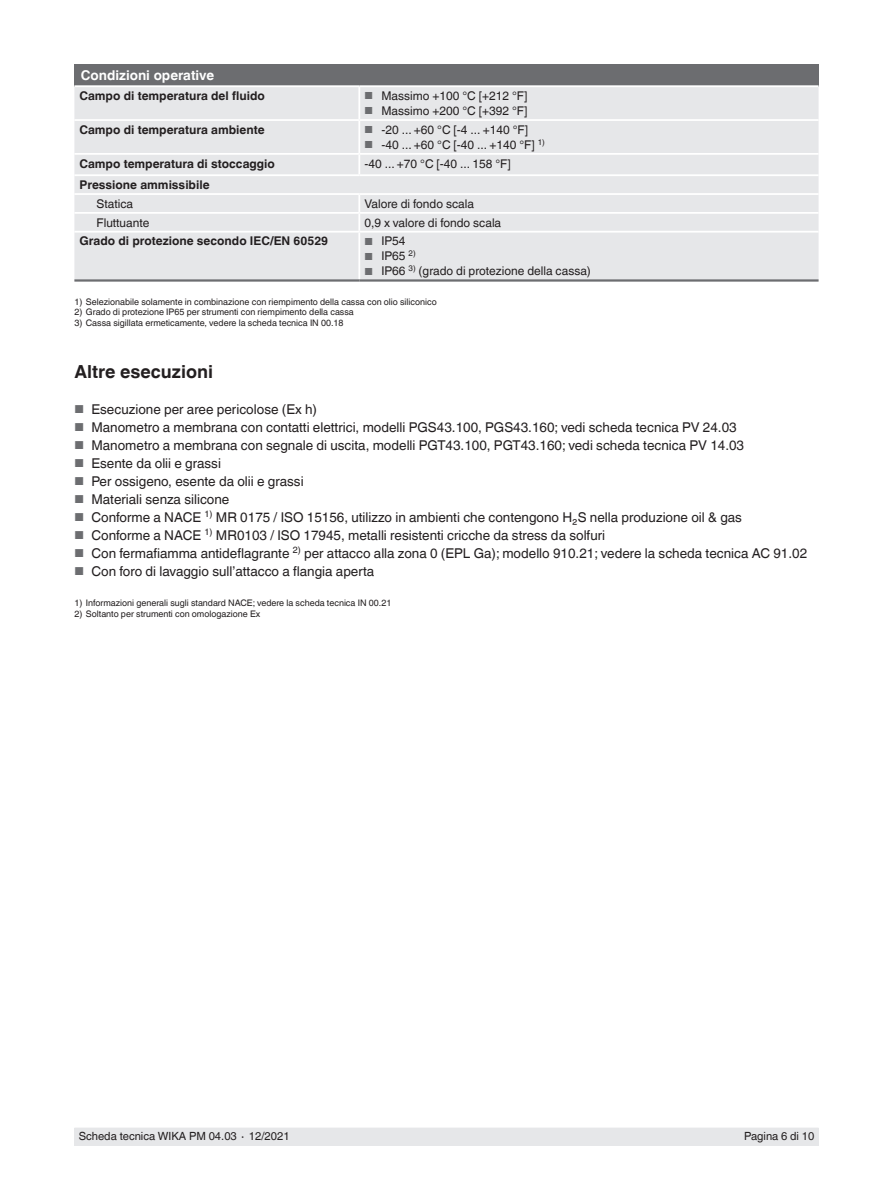
<style>
.page{position:relative;width:893px;height:1188px;background:#fff}
.page>*{position:absolute;margin:0;border:0;box-sizing:border-box;transform-origin:0 0}
.t1{font:700 18px "Helvetica World";color:#231f20}
.t2{font:13.5px "Helvetica World";color:#231f20}
.t3{font:700 13.5px "Helvetica World";color:#fff}
.t4{font:12px "Helvetica World";color:#231f20}
.t5{font:700 12px "Helvetica World";color:#231f20}
.t6{font:11.25px "Helvetica World";color:#231f20}
.t7{font:9px "Helvetica World";color:#231f20}
.s1{font-size:10.2px;color:#6c6d70}
.s2{font-size:11.55px;color:#6c6d70}
</style>
<div class="page">
<div style="left:74px;top:1128px;width:745px;height:17px;background:#e6e7e9"></div>
<div style="left:74px;top:64px;width:745px;height:22px;background:#6c6d70"></div>
<div style="left:74px;top:87px;width:745px;height:192px;background:#e6e7e9"></div>
<hr style="left:74px;top:85px;width:285px;height:2px;background:#fff">
<hr style="left:359px;top:85px;width:460px;height:2px;background:#fff">
<hr style="left:358px;top:87px;width:2px;height:32px;background:#fff">
<hr style="left:74px;top:119px;width:285px;height:2px;background:#fff">
<hr style="left:359px;top:119px;width:460px;height:2px;background:#fff">
<hr style="left:358px;top:121px;width:2px;height:32px;background:#fff">
<hr style="left:74px;top:153px;width:285px;height:2px;background:#fff">
<hr style="left:359px;top:153px;width:460px;height:2px;background:#fff">
<svg style="left:358px;top:155px;width:2px;height:19px"></svg>
<hr style="left:74px;top:174px;width:285px;height:2px;background:#fff">
<hr style="left:359px;top:174px;width:460px;height:2px;background:#fff">
<hr style="left:74px;top:193px;width:285px;height:2px;background:#fff">
<hr style="left:359px;top:193px;width:460px;height:2px;background:#fff">
<hr style="left:74px;top:212px;width:285px;height:2px;background:#fff">
<hr style="left:359px;top:212px;width:460px;height:2px;background:#fff">
<svg style="left:358px;top:195px;width:2px;height:36px"></svg>
<hr style="left:74px;top:231px;width:285px;height:2px;background:#fff">
<hr style="left:359px;top:231px;width:460px;height:2px;background:#fff">
<hr style="left:358px;top:233px;width:2px;height:46px;background:#fff">
<hr style="left:74px;top:279px;width:285px;height:3px;background:#6c6d70">
<hr style="left:359px;top:279px;width:460px;height:3px;background:#6c6d70">
<p class="t3" style="left:81px;top:67px;width:135px">Condizioni operative</p>
<p class="t5" style="left:80px;top:89px;width:187px">Campo di temperatura del fluido</p>
<p class="t4" style="left:364px;top:89px;width:165px"><span class="s1">■</span> Massimo +100 °C [+212 °F]</p>
<p class="t4" style="left:364px;top:104px;width:165px"><span class="s1">■</span> Massimo +200 °C [+392 °F]</p>
<p class="t5" style="left:80px;top:123px;width:187px">Campo di temperatura ambiente</p>
<p class="t4" style="left:364px;top:123px;width:165px"><span class="s1">■</span> -20 ... +60 °C [-4 ... +140 °F]</p>
<p class="t4" style="left:364px;top:138px;width:182px"><span class="s1">■</span> -40 ... +60 °C [-40 ... +140 °F] <sup>1)</sup></p>
<p class="t5" style="left:80px;top:156px;width:197px">Campo temperatura di stoccaggio</p>
<p class="t4" style="left:364px;top:156px;width:148px">-40 ... +70 °C [-40 ... 158 °F]</p>
<p class="t5" style="left:80px;top:178px;width:132px">Pressione ammissibile</p>
<p class="t4" style="left:97px;top:197px;width:38px">Statica</p>
<p class="t4" style="left:364px;top:197px;width:111px">Valore di fondo scala</p>
<p class="t4" style="left:97px;top:215px;width:54px">Fluttuante</p>
<p class="t4" style="left:364px;top:215px;width:138px">0,9 x valore di fondo scala</p>
<p class="t5" style="left:80px;top:234px;width:250px">Grado di protezione secondo IEC/EN 60529</p>
<p class="t4" style="left:364px;top:234px;width:43px"><span class="s1">■</span> IP54</p>
<p class="t4" style="left:364px;top:249px;width:53px"><span class="s1">■</span> IP65 <sup>2)</sup></p>
<p class="t4" style="left:364px;top:264px;width:228px"><span class="s1">■</span> IP66 <sup>3)</sup> (grado di protezione della cassa)</p>
<p class="t7" style="left:74px;top:296px;width:364px">1) Selezionabile solamente in combinazione con riempimento della cassa con olio siliconico</p>
<p class="t7" style="left:74px;top:307px;width:281px">2) Grado di protezione IP65 per strumenti con riempimento della cassa</p>
<p class="t7" style="left:74px;top:317px;width:271px">3) Cassa sigillata ermeticamente, vedere la scheda tecnica IN 00.18</p>
<h1 class="t1" style="left:74px;top:361px;width:140px">Altre esecuzioni</h1>
<p class="t2" style="left:74px;top:401px;width:244px"><span class="s2">■</span> Esecuzione per aree pericolose (Ex h)</p>
<p class="t2" style="left:74px;top:419px;width:664px"><span class="s2">■</span> Manometro a membrana con contatti elettrici, modelli PGS43.100, PGS43.160; vedi scheda tecnica PV 24.03</p>
<p class="t2" style="left:74px;top:437px;width:671px"><span class="s2">■</span> Manometro a membrana con segnale di uscita, modelli PGT43.100, PGT43.160; vedi scheda tecnica PV 14.03</p>
<p class="t2" style="left:74px;top:455px;width:148px"><span class="s2">■</span> Esente da olii e grassi</p>
<p class="t2" style="left:74px;top:473px;width:231px"><span class="s2">■</span> Per ossigeno, esente da olii e grassi</p>
<p class="t2" style="left:74px;top:491px;width:157px"><span class="s2">■</span> Materiali senza silicone</p>
<p class="t2" style="left:74px;top:509px;width:669px"><span class="s2">■</span> Conforme a NACE <sup>1)</sup> MR 0175 / ISO 15156, utilizzo in ambienti che contengono H₂S nella produzione oil &amp; gas</p>
<p class="t2" style="left:74px;top:527px;width:532px"><span class="s2">■</span> Conforme a NACE <sup>1)</sup> MR0103 / ISO 17945, metalli resistenti cricche da stress da solfuri</p>
<p class="t2" style="left:74px;top:545px;width:734px"><span class="s2">■</span> Con fermafiamma antideflagrante <sup>2)</sup> per attacco alla zona 0 (EPL Ga); modello 910.21; vedere la scheda tecnica AC 91.02</p>
<p class="t2" style="left:74px;top:563px;width:301px"><span class="s2">■</span> Con foro di lavaggio sull’attacco a flangia aperta</p>
<p class="t7" style="left:74px;top:598px;width:318px">1) Informazioni generali sugli standard NACE; vedere la scheda tecnica IN 00.21</p>
<p class="t7" style="left:74px;top:608px;width:187px">2) Soltanto per strumenti con omologazione Ex</p>
<p class="t6" style="left:79px;top:1130px;width:212px">Scheda tecnica WIKA PM 04.03 ∙ 12/2021</p>
<p class="t6" style="left:744px;top:1130px;width:72px">Pagina 6 di 10</p>
</div>
